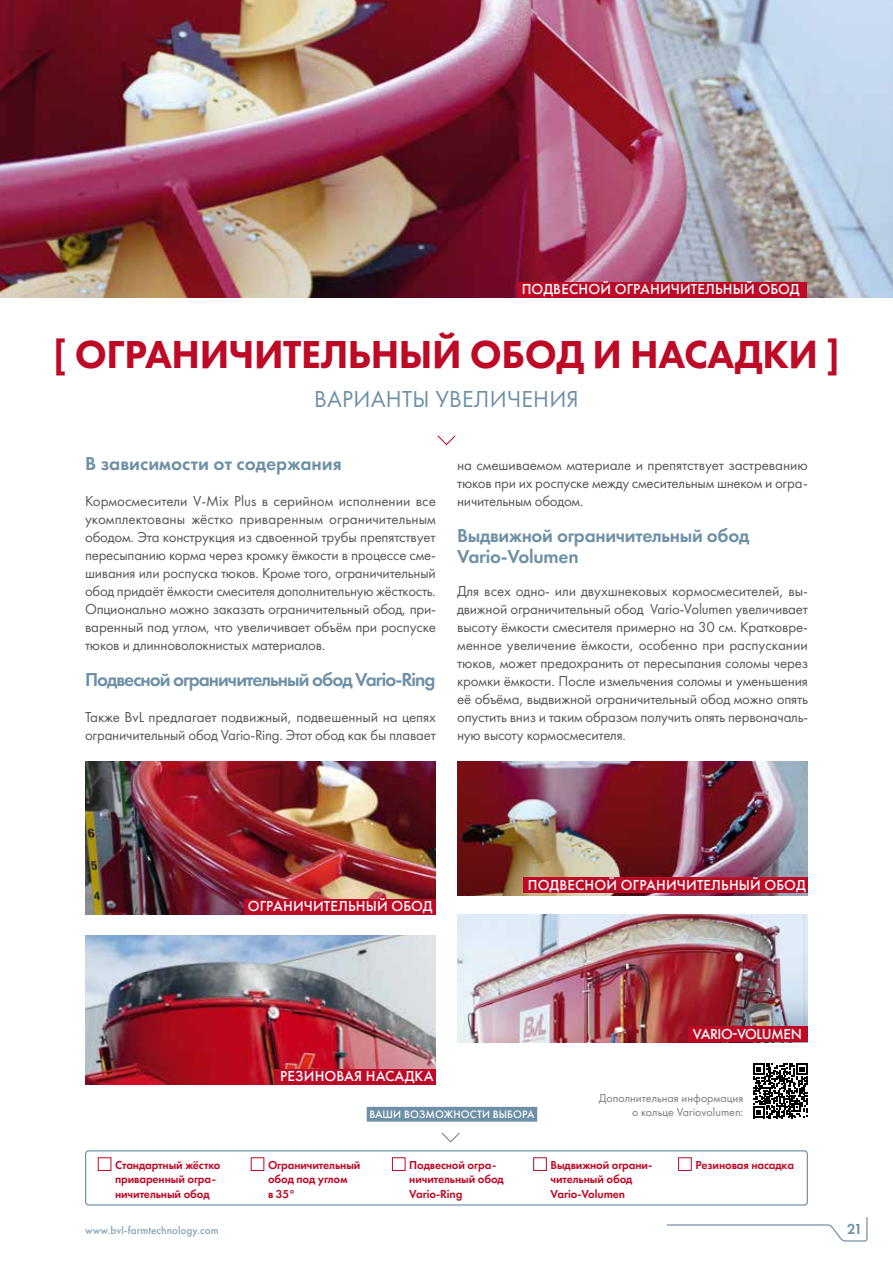
<style>
.page{position:relative;width:893px;height:1263px;background:#fff}
.page>*{position:absolute;margin:0;border:0;box-sizing:border-box;transform-origin:0 0}
.t1{font:800 40.5px "Futura PT";letter-spacing:-.01em;color:#bd0a26}
.t2{font:24px "Futura PT";letter-spacing:.01em;color:#6e90a6}
.t3{font:600 19.5px/21px "Futura PT";letter-spacing:-.015em;color:#6e90a6}
.t4{font:600 19.5px "Futura PT";letter-spacing:-.05em;color:#6e90a6}
.t5{font:15px/18px "Futura PT";letter-spacing:-.015em;color:#58585a;text-align:justify}
.t6{font:500 15px "Futura PT";letter-spacing:.01em;color:#fff}
.t7{font:500 15px "Futura PT";letter-spacing:-.03em;color:#fff}
.t8{font:600 15px "Futura PT";color:#6e90a6}
.t9{font:600 12px/14.4px "Futura PT";letter-spacing:-.01em;color:#bd0a26}
.t10{font:12px/13.5px "Futura PT";color:#7b7c7e;text-align:right}
.t11{font:500 11.25px "Futura PT";color:#89a5b8}
.t12{font:500 11.25px "Futura PT";letter-spacing:.01em;color:#fff}
</style>
<div class="page">
<img style="left:0;top:0;width:893px;height:298px">
<img style="left:85px;top:762px;width:351px;height:152px">
<img style="left:457px;top:762px;width:351px;height:133px">
<img style="left:85px;top:936px;width:351px;height:149px">
<img style="left:457px;top:914px;width:351px;height:128px">
<div style="left:85px;top:1150px;width:723px;height:55px;border:1px solid #6e90a6;border-radius:3px"></div>
<svg style="left:437px;top:435px;width:19px;height:11px"></svg>
<div style="left:517px;top:282px;width:289px;height:15px;background:#bd0a26"></div>
<svg style="left:441px;top:1132px;width:19px;height:11px"></svg>
<div style="left:367px;top:1107px;width:170px;height:15px;background:#6e90a6"></div>
<div style="left:244px;top:899px;width:192px;height:15px;background:#bd0a26"></div>
<div style="left:523px;top:877px;width:285px;height:16px;background:#bd0a26"></div>
<div style="left:274px;top:1069px;width:162px;height:16px;background:#bd0a26"></div>
<div style="left:688px;top:1026px;width:120px;height:16px;background:#bd0a26"></div>
<div style="left:251px;top:1157px;width:13px;height:14px;border:1px solid #bd0a26"></div>
<div style="left:98px;top:1157px;width:13px;height:14px;border:1px solid #bd0a26"></div>
<div style="left:392px;top:1157px;width:14px;height:14px;border:1px solid #bd0a26"></div>
<div style="left:678px;top:1157px;width:14px;height:14px;border:1px solid #bd0a26"></div>
<div style="left:533px;top:1157px;width:14px;height:14px;border:1px solid #bd0a26"></div>
<svg style="left:753px;top:1063px;width:55px;height:55px"></svg>
<svg style="left:666px;top:1217px;width:202px;height:25px"></svg>
<p class="t6" style="left:522px;top:280px;width:279px">ПОДВЕСНОЙ ОГРАНИЧИТЕЛЬНЫЙ ОБОД</p>
<h1 class="t1" style="left:53px;top:329px;width:789px">[ ОГРАНИЧИТЕЛЬНЫЙ ОБОД И НАСАДКИ ]</h1>
<h2 class="t2" style="left:314px;top:385px;width:266px">ВАРИАНТЫ УВЕЛИЧЕНИЯ</h2>
<h3 class="t3" style="left:85px;top:453px;width:258px">В зависимости от содержания</h3>
<p class="t5" style="left:85px;top:492px;width:353px">Кормосмесители V-Mix Plus в серийном исполнении все укомплектованы жёстко приваренным ограничительным ободом. Эта конструкция из сдвоенной трубы препятствует пересыпанию корма через кромку ёмкости в процессе сме&shy;шивания или роспуска тюков. Кроме того, ограничительный обод придаёт ёмкости смесителя дополнительную жёсткость.<br>Опционально можно заказать ограничительный обод, при&shy;варенный под углом, что увеличивает объём при роспуске тюков и длинноволокнистых материалов.</p>
<h3 class="t4" style="left:85px;top:667px;width:352px">Подвесной ограничительный обод Vario-Ring</h3>
<p class="t5" style="left:85px;top:708px;width:352px">Также BvL предлагает подвижный, подвешенный на цепях ограничительный обод Vario-Ring. Этот обод как бы плавает</p>
<p class="t5" style="left:457px;top:456px;width:352px">на смешиваемом материале и препятствует застреванию тюков при их роспуске между смесительным шнеком и огра&shy;ничительным ободом.</p>
<h3 class="t3" style="left:457px;top:525px;width:294px">Выдвижной ограничительный обод<br>Vario-Volumen</h3>
<p class="t5" style="left:457px;top:582px;width:353px">Для всех одно- или двухшнековых кормосмесителей, вы&shy;движной ограничительный обод Vario-Volumen увеличивает высоту ёмкости смесителя примерно на 30 см. Кратковре&shy;менное увеличение ёмкости, особенно при распускании тюков, может предохранить от пересыпания соломы через кромки ёмкости. После измельчения соломы и уменьшения её объёма, выдвижной ограничительный обод можно опять опустить вниз и таким образом получить опять первоначаль&shy;ную высоту кормосмесителя.</p>
<p class="t6" style="left:248px;top:897px;width:186px">ОГРАНИЧИТЕЛЬНЫЙ ОБОД</p>
<p class="t6" style="left:280px;top:1067px;width:155px">РЕЗИНОВАЯ НАСАДКА</p>
<p class="t6" style="left:528px;top:876px;width:279px">ПОДВЕСНОЙ ОГРАНИЧИТЕЛЬНЫЙ ОБОД</p>
<p class="t7" style="left:693px;top:1025px;width:111px">VARIO-VOLUMEN</p>
<p class="t12" style="left:369px;top:1108px;width:167px">ВАШИ ВОЗМОЖНОСТИ ВЫБОРА</p>
<p class="t10" style="left:599px;top:1091px;width:146px">Дополнительная информация о кольце Variovolumen:</p>
<p class="t9" style="left:115px;top:1157px;width:107px">Стандартный жёстко приваренный огра&shy;ничительный обод</p>
<p class="t9" style="left:409px;top:1157px;width:96px">Подвесной огра&shy;ничительный обод<br>Vario-Ring</p>
<p class="t9" style="left:550px;top:1157px;width:103px">Выдвижной ограни-</p>
<p class="t9" style="left:695px;top:1157px;width:100px">Резиновая насадка</p>
<p class="t9" style="left:268px;top:1157px;width:94px">Ограничительный обод под углом<br>в 35°</p>
<p class="t9" style="left:550px;top:1172px;width:84px">чительный обод<br>Vario-Volumen</p>
<p class="t11" style="left:85px;top:1223px;width:135px">www.bvl-farmtechnology.com</p>
<p class="t8" style="left:847px;top:1219px;width:17px">21</p>
</div>
